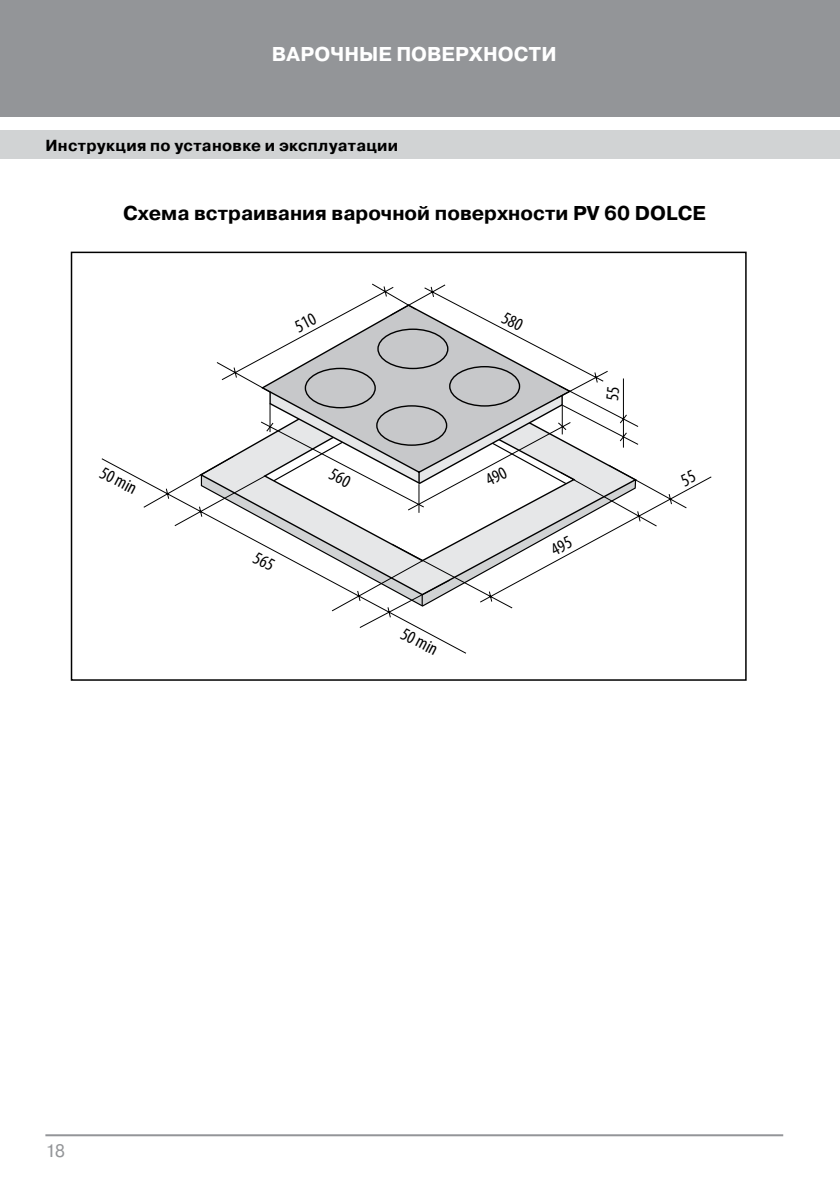
<style>
.page{position:relative;width:840px;height:1191px;background:#fff}
.page>*{position:absolute;margin:0;border:0;box-sizing:border-box;transform-origin:0 0}
.t1{font:700 20px "Pragmatica C";color:#000}
.t2{font:700 20px "Pragmatica C";letter-spacing:.005em;color:#fff}
.t3{font:condensed 18.2px "Myriad Pro";color:#000}
.t4{font:18px "Pragmatica C";color:#939598}
.t5{font:700 16px "Pragmatica C";letter-spacing:.02em;color:#000}
</style>
<div class="page">
<div style="left:0;top:0;width:839px;height:116px;background:#939598"></div>
<div style="left:0;top:130px;width:839px;height:29px;background:#d1d3d4"></div>
<hr style="left:45px;top:1134px;width:737px;height:2px;background:#939598">
<svg style="left:101px;top:283px;width:610px;height:371px"></svg>
<div style="left:71px;top:252px;width:675px;height:429px;border:2px solid #000"></div>
<svg style="left:252px;top:551px;width:23px;height:20px"></svg>
<svg style="left:500px;top:311px;width:24px;height:20px"></svg>
<svg style="left:549px;top:536px;width:23px;height:19px"></svg>
<svg style="left:679px;top:470px;width:17px;height:16px"></svg>
<svg style="left:263px;top:387px;width:375px;height:126px"></svg>
<svg style="left:294px;top:312px;width:23px;height:20px"></svg>
<p class="t2" style="left:272px;top:43px;width:286px">ВАРОЧНЫЕ ПОВЕРХНОСТИ</p>
<p class="t5" style="left:45px;top:136px;width:354px">Инструкция по установке и эксплуатации</p>
<p class="t1" style="left:123px;top:202px;width:583px">Схема встраивания варочной поверхности PV 60 DOLCE</p>
<p class="t3" style="left:106px;top:461px;width:40px;rotate:28deg">50 min</p>
<p class="t4" style="left:45px;top:1140px;width:22px">18</p>
<p class="t3" style="left:407px;top:622px;width:40px;rotate:28deg">50 min</p>
</div>
